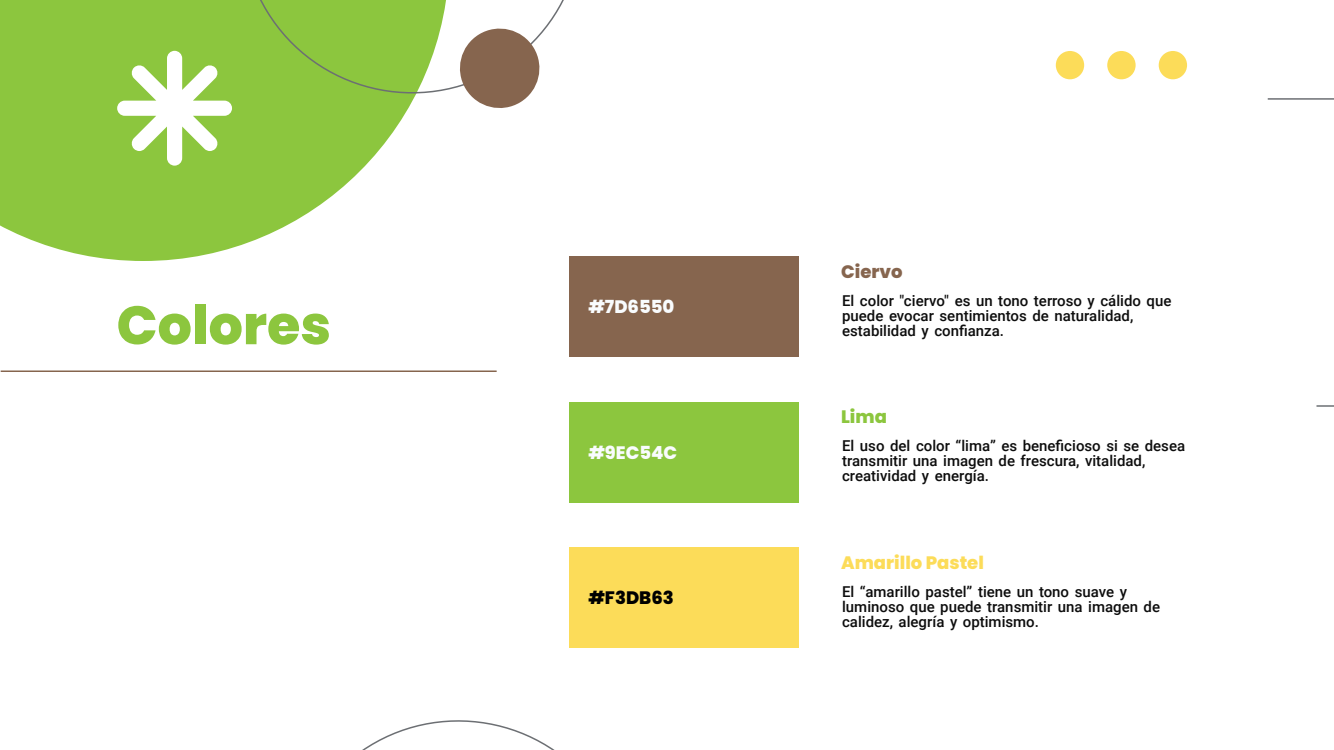
<style>
.page{position:relative;width:1334px;height:750px;background:#fff}
.page>*{position:absolute;margin:0;border:0;box-sizing:border-box;transform-origin:0 0}
.t1{font:800 54px "Poppins";color:#8cc63e}
.t2{font:800 18px "Poppins";color:#f9fcfe}
.t3{font:800 18px "Poppins";color:#fcdc59}
.t4{font:800 18px "Poppins";color:#000}
.t5{font:800 18px "Poppins";color:#86654e}
.t6{font:800 18px "Poppins";color:#8cc63e}
.t7{font:500 15px/15px "Roboto";color:#0d0d0d}
</style>
<div class="page">
<svg style="left:1px;top:0;width:402px;height:261px;fill:#8cc63e"></svg>
<hr style="left:1px;top:370px;width:495px;height:2px;background:#86654e">
<svg style="left:218px;top:0;width:346px;height:117px"></svg>
<svg style="left:454px;top:23px;width:91px;height:91px"></svg>
<div style="left:1158px;top:51px;width:28px;height:28px;background:#fcdc59;border-radius:50%"></div>
<div style="left:1107px;top:51px;width:28px;height:28px;background:#fcdc59;border-radius:50%"></div>
<div style="left:1055px;top:51px;width:29px;height:28px;background:#fcdc59;border-radius:50%"></div>
<svg style="left:362px;top:720px;width:193px;height:30px"></svg>
<hr style="left:1267px;top:98px;width:66px;height:2px;background:#6c6f73">
<svg style="left:1316px;top:405px;width:17px;height:2px"></svg>
<svg style="left:117px;top:51px;width:115px;height:115px"></svg>
<div style="left:569px;top:256px;width:229px;height:101px;background:#86654e"></div>
<div style="left:569px;top:402px;width:229px;height:101px;background:#8cc63e"></div>
<div style="left:569px;top:547px;width:229px;height:101px;background:#fcdc59"></div>
<h1 class="t1" style="left:117px;top:288px;width:216px">Colores</h1>
<p class="t5" style="left:841px;top:259px;width:63px">Ciervo</p>
<p class="t2" style="left:588px;top:294px;width:88px">#7D6550</p>
<p class="t7" style="left:842px;top:295px;width:331px">El color "ciervo" es un tono terroso y cálido que puede evocar sentimientos de naturalidad, estabilidad y confianza.</p>
<p class="t6" style="left:841px;top:404px;width:47px">Lima</p>
<p class="t2" style="left:588px;top:440px;width:90px">#9EC54C</p>
<p class="t7" style="left:842px;top:440px;width:344px">El uso del color “lima” es beneficioso si se desea transmitir una imagen de frescura, vitalidad, creatividad y energía.</p>
<p class="t3" style="left:841px;top:550px;width:144px">Amarillo Pastel</p>
<p class="t4" style="left:588px;top:585px;width:87px">#F3DB63</p>
<p class="t7" style="left:842px;top:586px;width:319px">El “amarillo pastel” tiene un tono suave y luminoso que puede transmitir una imagen de calidez, alegría y optimismo.</p>
</div>
